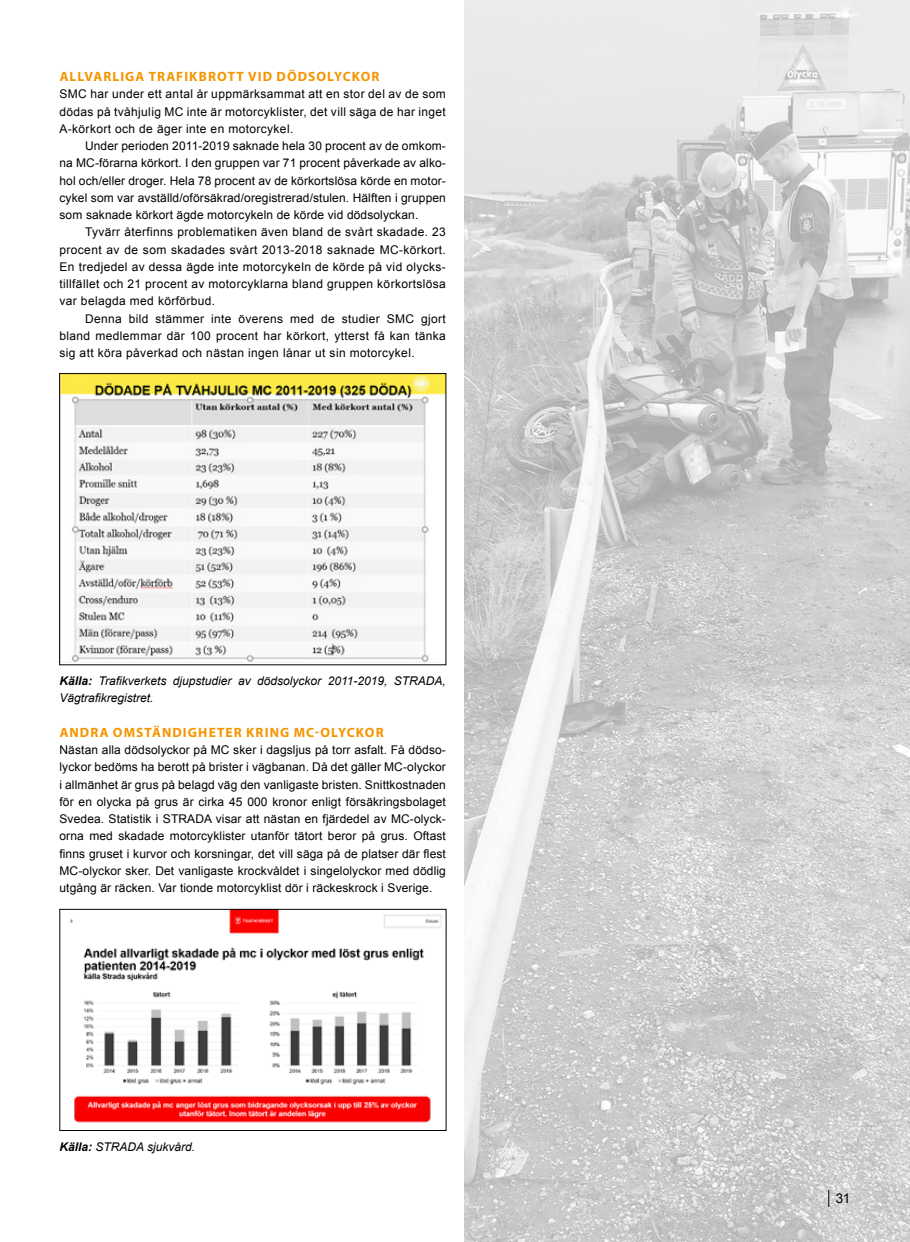
<style>
.page{position:relative;width:910px;height:1242px;background:#fff}
.page>*{position:absolute;margin:0;border:0;box-sizing:border-box;transform-origin:0 0}
.t1{font:700 13.5px "Myriad Pro";letter-spacing:.08em;color:#f49600}
.t2{font:13.5px "Arial";color:#000}
.t3{font:12px/17.2px "Arial";letter-spacing:.03em;color:#000;text-align:justify}
.t4{font:italic 12px/17.2px "Arial";color:#000}
.s1{font-weight:700}
</style>
<div class="page">
<img style="left:464px;top:0;width:446px;height:1242px">
<svg style="left:828px;top:1190px;width:1px;height:17px"></svg>
<img style="left:61px;top:375px;width:383px;height:287px">
<div style="left:59px;top:373px;width:387px;height:292px;border:1px solid #000"></div>
<img style="left:70px;top:911px;width:372px;height:212px">
<div style="left:60px;top:909px;width:386px;height:221px;border:1px solid #000"></div>
<p class="t1" style="left:60px;top:68px;width:321px">ALLVARLIGA TRAFIKBROTT VID DÖDSOLYCKOR</p>
<p class="t3" style="left:60px;top:86px;width:388px">SMC har under ett antal år uppmärksammat att en stor del av de som dödas på tvåhjulig MC inte är motorcyklister, det vill säga de har inget A-körkort och de äger inte en motorcykel.</p>
<p class="t3" style="left:60px;top:137px;width:388px;text-indent:26px">Under perioden 2011-2019 saknade hela 30 procent av de omkom&shy;na MC-förarna körkort. I den gruppen var 71 procent påverkade av alko&shy;hol och/eller droger. Hela 78 procent av de körkortslösa körde en motor&shy;cykel som var avställd/oförsäkrad/oregistrerad/stulen. Hälften i gruppen som saknade körkort ägde motorcykeln de körde vid dödsolyckan.</p>
<p class="t3" style="left:60px;top:224px;width:388px;text-indent:26px">Tyvärr återfinns problematiken även bland de svårt skadade. 23 procent av de som skadades svårt 2013-2018 saknade MC-körkort.<br>En tredjedel av dessa ägde inte motorcykeln de körde på vid olycks&shy;tillfället och 21 procent av motorcyklarna bland gruppen körkortslösa var belagda med körförbud.</p>
<p class="t3" style="left:60px;top:310px;width:388px;text-indent:26px">Denna bild stämmer inte överens med de studier SMC gjort bland medlemmar där 100 procent har körkort, ytterst få kan tänka sig att köra påverkad och nästan ingen lånar ut sin motorcykel.</p>
<p class="t4" style="left:60px;top:672px;width:388px"><span class="s1">Källa:</span> Trafikverkets djupstudier av dödsolyckor 2011-2019, STRADA,<br>Vägtrafikregistret.</p>
<p class="t1" style="left:60px;top:723px;width:326px">ANDRA OMSTÄNDIGHETER KRING MC-OLYCKOR</p>
<p class="t3" style="left:60px;top:741px;width:388px">Nästan alla dödsolyckor på MC sker i dagsljus på torr asfalt. Få dödso&shy;lyckor bedöms ha berott på brister i vägbanan. Då det gäller MC-olyckor i allmänhet är grus på belagd väg den vanligaste bristen. Snittkostnaden för en olycka på grus är cirka 45 000 kronor enligt försäkringsbolaget Svedea. Statistik i STRADA visar att nästan en fjärdedel av MC-olyck&shy;orna med skadade motorcyklister utanför tätort beror på grus. Oftast finns gruset i kurvor och korsningar, det vill säga på de platser där flest MC-olyckor sker. Det vanligaste krockvåldet i singelolyckor med dödlig utgång är räcken. Var tionde motorcyklist dör i räckeskrock i Sverige.</p>
<p class="t4" style="left:60px;top:1138px;width:137px"><span class="s1">Källa:</span> STRADA sjukvård.</p>
<p class="t2" style="left:836px;top:1189px;width:16px">31</p>
</div>
